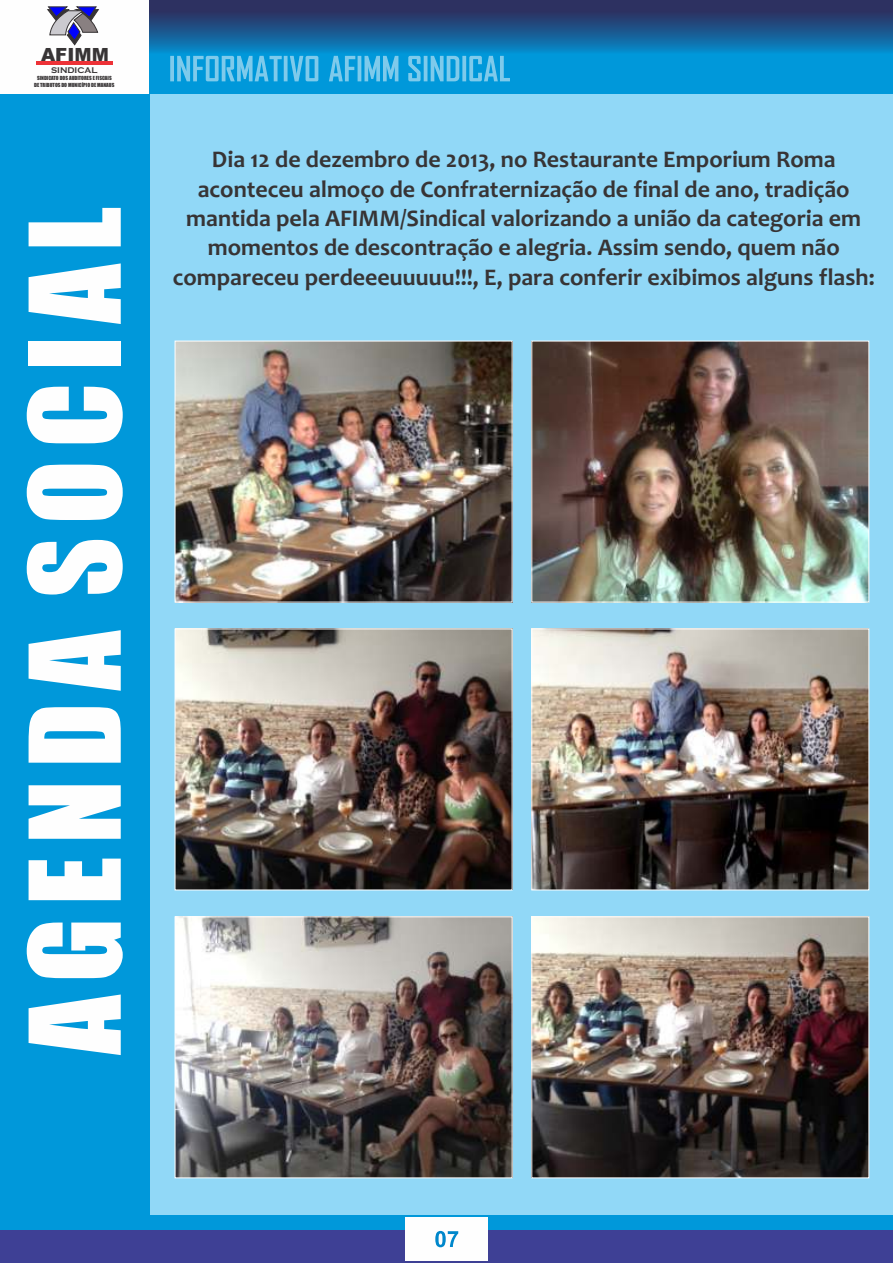
<style>
.page{position:relative;width:893px;height:1263px;background:#91d8f7}
.page>*{position:absolute;margin:0;border:0;box-sizing:border-box;transform-origin:0 0}
.t1{font:116.55px "Impact";letter-spacing:.11em;color:#fefefe}
.t2{font:700 24px/29.2px "Candara";color:#373435;text-align:center}
.t3{font:900 18.15px "Arial";color:#373435}
.t4{font:700 8.55px "Copperplate Gothic";color:#373435}
.t5{font:5.25px/6.3px "Impact";color:#373435;text-align:center}
</style>
<div class="page">
<div style="left:0;top:0;width:149px;height:1263px;background:#0098da"></div>
<div style="left:0;top:0;width:893px;height:94px;background:#0098da"></div>
<svg style="left:149px;top:0;width:744px;height:56px;background:#1c568d"></svg>
<div style="left:0;top:0;width:149px;height:94px;background:#fefefe"></div>
<hr style="left:36px;top:61px;width:76px;height:4px;background:#ed3237">
<svg style="left:47px;top:6px;width:52px;height:40px"></svg>
<svg style="left:170px;top:56px;width:340px;height:25px"></svg>
<div style="left:0;top:1230px;width:893px;height:33px;background:#3e4095"></div>
<div style="left:0;top:1215px;width:893px;height:15px;background:#0098da"></div>
<div style="left:406px;top:1217px;width:82px;height:44px;background:#fefefe"></div>
<svg style="left:435px;top:1231px;width:23px;height:16px"></svg>
<img style="left:177px;top:343px;width:334px;height:257px">
<div style="left:175px;top:341px;width:338px;height:261px;border:1px solid #fefefe"></div>
<img style="left:533px;top:343px;width:334px;height:257px">
<div style="left:531px;top:341px;width:338px;height:261px;border:1px solid #fefefe"></div>
<img style="left:177px;top:630px;width:334px;height:258px">
<div style="left:175px;top:628px;width:338px;height:262px;border:1px solid #fefefe"></div>
<img style="left:533px;top:630px;width:334px;height:258px">
<div style="left:531px;top:628px;width:338px;height:262px;border:1px solid #fefefe"></div>
<img style="left:177px;top:918px;width:334px;height:258px">
<div style="left:175px;top:916px;width:338px;height:262px;border:1px solid #fefefe"></div>
<img style="left:533px;top:918px;width:334px;height:258px">
<div style="left:531px;top:916px;width:338px;height:262px;border:1px solid #fefefe"></div>
<p class="t3" style="left:41px;top:48px;width:69px">AFIMM</p>
<p class="t4" style="left:51px;top:65px;width:48px">SINDICAL</p>
<p class="t5" style="left:34px;top:75px;width:82px">SINDICATO DOS AUDITORES E FISCAIS<br>DE TRIBUTOS DO MUNICÍPIO DE MANAUS</p>
<h1 class="t1" style="left:29px;top:1054px;width:849px;rotate:-90deg">AGENDA SOCIAL</h1>
<p class="t2" style="left:173px;top:147px;width:703px">Dia 12 de dezembro de 2013, no Restaurante Emporium Roma aconteceu almoço de Confraternização de final de ano, tradição mantida pela AFIMM/Sindical valorizando a união da categoria em momentos de descontração e alegria. Assim sendo, quem não compareceu perdeeeuuuuu!!!, E, para conferir exibimos alguns flash:</p>
</div>
